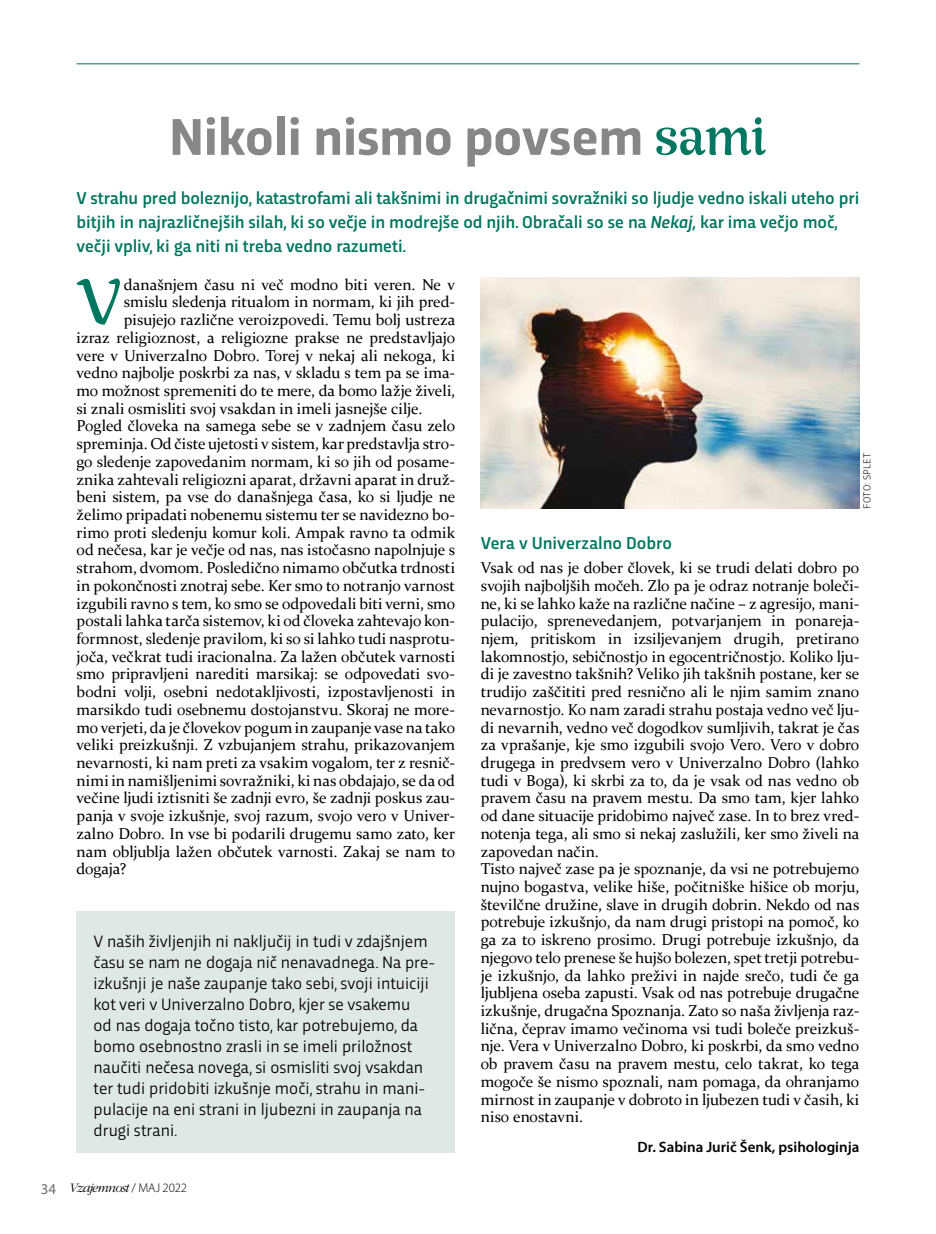
<style>
.page{position:relative;width:936px;height:1234px;background:#fff}
.page>*{position:absolute;margin:0;border:0;box-sizing:border-box;transform-origin:0 0}
.t1{font:66.6px "Rumba Std Large";color:#007760}
.t2{font:700 54px "Trasandina";letter-spacing:-.005em;color:#878787}
.t3{font:500 18px/24px "Trasandina";letter-spacing:-.005em;color:#007760}
.t4{font:17.25px/21px "Trasandina";color:#000}
.t5{font:15.75px/17.7px "Constantia";letter-spacing:-.005em;color:#000}
.t6{font:600 15px "Myriad Pro";color:#000}
.t7{font:italic 300 13.5px "ITC Garamond Std";letter-spacing:-.06em;color:#000}
.t8{font:300 10.5px "Trasandina";letter-spacing:.025em;color:#000}
.s1{font-family:"Rumba Std Large";font-weight:400;color:#007760}
.s2{font-style:italic}
.s3{font-family:"Myriad Pro";font-weight:400;font-style:normal;font-size:15px;color:#706f6f}
.s4{font-family:"Myriad Pro";font-style:normal;font-size:12.75px}
</style>
<div class="page">
<hr style="left:77px;top:63px;width:782px;height:1px;background:#007760">
<div style="left:77px;top:911px;width:378px;height:241px;background:#e0e8e5"></div>
<img style="left:480px;top:278px;width:379px;height:230px">
<h2 class="t2" style="left:169px;top:97px;width:599px">Nikoli nismo povsem <span class="s1">sami</span></h2>
<p class="t3" style="left:77px;top:184px;width:784px">V strahu pred boleznijo, katastrofami ali takšnimi in drugačnimi sovražniki so ljudje vedno iskali uteho pri bitjih in najrazličnejših silah, ki so večje in modrejše od njih. Obračali so se na <span class="s2">Nekaj,</span> kar ima večjo moč, večji vpliv, ki ga niti ni treba vedno razumeti.</p>
<h1 class="t1" style="left:76px;top:263px;width:45px">V</h1>
<p class="t5" style="left:124px;top:275px;width:333px">današnjem času ni več modno biti veren. Ne v</p>
<p class="t5" style="left:124px;top:292px;width:333px">smislu sledenja ritualom in normam, ki jih pred-</p>
<p class="t5" style="left:124px;top:310px;width:333px">pisujejo različne veroizpovedi. Temu bolj ustreza</p>
<p class="t5" style="left:77px;top:328px;width:380px">izraz religioznost, a religiozne prakse ne predstavljajo</p>
<p class="t5" style="left:77px;top:345px;width:380px">vere v Univerzalno Dobro. Torej v nekaj ali nekoga, ki</p>
<p class="t5" style="left:77px;top:363px;width:380px">vedno najbolje poskrbi za nas, v skladu s tem pa se ima-</p>
<p class="t5" style="left:77px;top:381px;width:380px">mo možnost spremeniti do te mere, da bomo lažje živeli,</p>
<p class="t5" style="left:77px;top:398px;width:347px">si znali osmisliti svoj vsakdan in imeli jasnejše cilje.</p>
<p class="t5" style="left:77px;top:416px;width:380px">Pogled človeka na samega sebe se v zadnjem času zelo</p>
<p class="t5" style="left:77px;top:434px;width:380px">spreminja. Od čiste ujetosti v sistem, kar predstavlja stro-</p>
<p class="t5" style="left:77px;top:452px;width:380px">go sledenje zapovedanim normam, ki so jih od posame-</p>
<p class="t5" style="left:77px;top:469px;width:380px">znika zahtevali religiozni aparat, državni aparat in druž-</p>
<p class="t5" style="left:77px;top:487px;width:380px">beni sistem, pa vse do današnjega časa, ko si ljudje ne</p>
<p class="t5" style="left:77px;top:505px;width:380px">želimo pripadati nobenemu sistemu ter se navidezno bo-</p>
<p class="t5" style="left:77px;top:522px;width:380px">rimo proti sledenju komur koli. Ampak ravno ta odmik</p>
<p class="t5" style="left:77px;top:540px;width:380px">od nečesa, kar je večje od nas, nas istočasno napolnjuje s</p>
<p class="t5" style="left:77px;top:558px;width:380px">strahom, dvomom. Posledično nimamo občutka trdnosti</p>
<p class="t5" style="left:77px;top:575px;width:380px">in pokončnosti znotraj sebe. Ker smo to notranjo varnost</p>
<p class="t5" style="left:77px;top:593px;width:380px">izgubili ravno s tem, ko smo se odpovedali biti verni, smo</p>
<p class="t5" style="left:77px;top:611px;width:380px">postali lahka tarča sistemov, ki od človeka zahtevajo kon-</p>
<p class="t5" style="left:77px;top:629px;width:380px">formnost, sledenje pravilom, ki so si lahko tudi nasprotu-</p>
<p class="t5" style="left:77px;top:646px;width:380px">joča, večkrat tudi iracionalna. Za lažen občutek varnosti</p>
<p class="t5" style="left:77px;top:664px;width:380px">smo pripravljeni narediti marsikaj: se odpovedati svo-</p>
<p class="t5" style="left:77px;top:682px;width:380px">bodni volji, osebni nedotakljivosti, izpostavljenosti in</p>
<p class="t5" style="left:77px;top:699px;width:380px">marsikdo tudi osebnemu dostojanstvu. Skoraj ne more-</p>
<p class="t5" style="left:77px;top:717px;width:380px">mo verjeti, da je človekov pogum in zaupanje vase na tako</p>
<p class="t5" style="left:77px;top:735px;width:380px">veliki preizkušnji. Z vzbujanjem strahu, prikazovanjem</p>
<p class="t5" style="left:77px;top:753px;width:380px">nevarnosti, ki nam preti za vsakim vogalom, ter z resnič-</p>
<p class="t5" style="left:77px;top:770px;width:380px">nimi in namišljenimi sovražniki, ki nas obdajajo, se da od</p>
<p class="t5" style="left:77px;top:788px;width:380px">večine ljudi iztisniti še zadnji evro, še zadnji poskus zau-</p>
<p class="t5" style="left:77px;top:806px;width:380px">panja v svoje izkušnje, svoj razum, svojo vero v Univer-</p>
<p class="t5" style="left:77px;top:823px;width:380px">zalno Dobro. In vse bi podarili drugemu samo zato, ker</p>
<p class="t5" style="left:77px;top:841px;width:380px">nam obljublja lažen občutek varnosti. Zakaj se nam to</p>
<p class="t5" style="left:77px;top:859px;width:51px">dogaja?</p>
<p class="t8" style="left:859px;top:508px;width:57px;rotate:-90deg">FOTO: SPLET</p>
<p class="t3" style="left:480px;top:529px;width:193px">Vera v Univerzalno Dobro</p>
<p class="t5" style="left:480px;top:558px;width:380px">Vsak od nas je dober človek, ki se trudi delati dobro po svojih najboljših močeh. Zlo pa je odraz notranje boleči&shy;ne, ki se lahko kaže na različne načine – z agresijo, mani&shy;pulacijo, sprenevedanjem, potvarjanjem in ponareja&shy;njem, pritiskom in izsiljevanjem drugih, pretirano lakomnostjo, sebičnostjo in egocentričnostjo. Koliko lju&shy;di je zavestno takšnih? Veliko jih takšnih postane, ker se trudijo zaščititi pred resnično ali le njim samim znano nevarnostjo. Ko nam zaradi strahu postaja vedno več lju&shy;di nevarnih, vedno več dogodkov sumljivih, takrat je čas za vprašanje, kje smo izgubili svojo Vero. Vero v dobro drugega in predvsem vero v Univerzalno Dobro (lahko tudi v Boga), ki skrbi za to, da je vsak od nas vedno ob pravem času na pravem mestu. Da smo tam, kjer lahko od dane situacije pridobimo največ zase. In to brez vred&shy;notenja tega, ali smo si nekaj zaslužili, ker smo živeli na zapovedan način.<br>Tisto največ zase pa je spoznanje, da vsi ne potrebujemo nujno bogastva, velike hiše, počitniške hišice ob morju, številčne družine, slave in drugih dobrin. Nekdo od nas potrebuje izkušnjo, da nam drugi pristopi na pomoč, ko ga za to iskreno prosimo. Drugi potrebuje izkušnjo, da njegovo telo prenese še hujšo bolezen, spet tretji potrebu&shy;je izkušnjo, da lahko preživi in najde srečo, tudi če ga ljubljena oseba zapusti. Vsak od nas potrebuje drugačne izkušnje, drugačna Spoznanja. Zato so naša življenja raz&shy;lična, čeprav imamo večinoma vsi tudi boleče preizkuš&shy;nje. Vera v Univerzalno Dobro, ki poskrbi, da smo vedno ob pravem času na pravem mestu, celo takrat, ko tega mogoče še nismo spoznali, nam pomaga, da ohranjamo mirnost in zaupanje v dobroto in ljubezen tudi v časih, ki niso enostavni.</p>
<p class="t6" style="left:637px;top:1136px;width:223px">Dr. Sabina Jurič Šenk, psihologinja</p>
<p class="t4" style="left:94px;top:929px;width:343px">V naših življenjih ni naključij in tudi v zdajšnjem času se nam ne dogaja nič nenavadnega. Na pre&shy;izkušnji je naše zaupanje tako sebi, svoji intuiciji kot veri v Univerzalno Dobro, kjer se vsakemu<br>od nas dogaja točno tisto, kar potrebujemo, da bomo osebnostno zrasli in se imeli priložnost naučiti nečesa novega, si osmisliti svoj vsakdan ter tudi pridobiti izkušnje moči, strahu in mani&shy;pulacije na eni strani in ljubezni in zaupanja na drugi strani.</p>
<p class="t7" style="left:41px;top:1180px;width:148px"><span class="s3">34</span> Vzajemnost <span class="s4">/ MAJ 2022</span></p>
</div>
